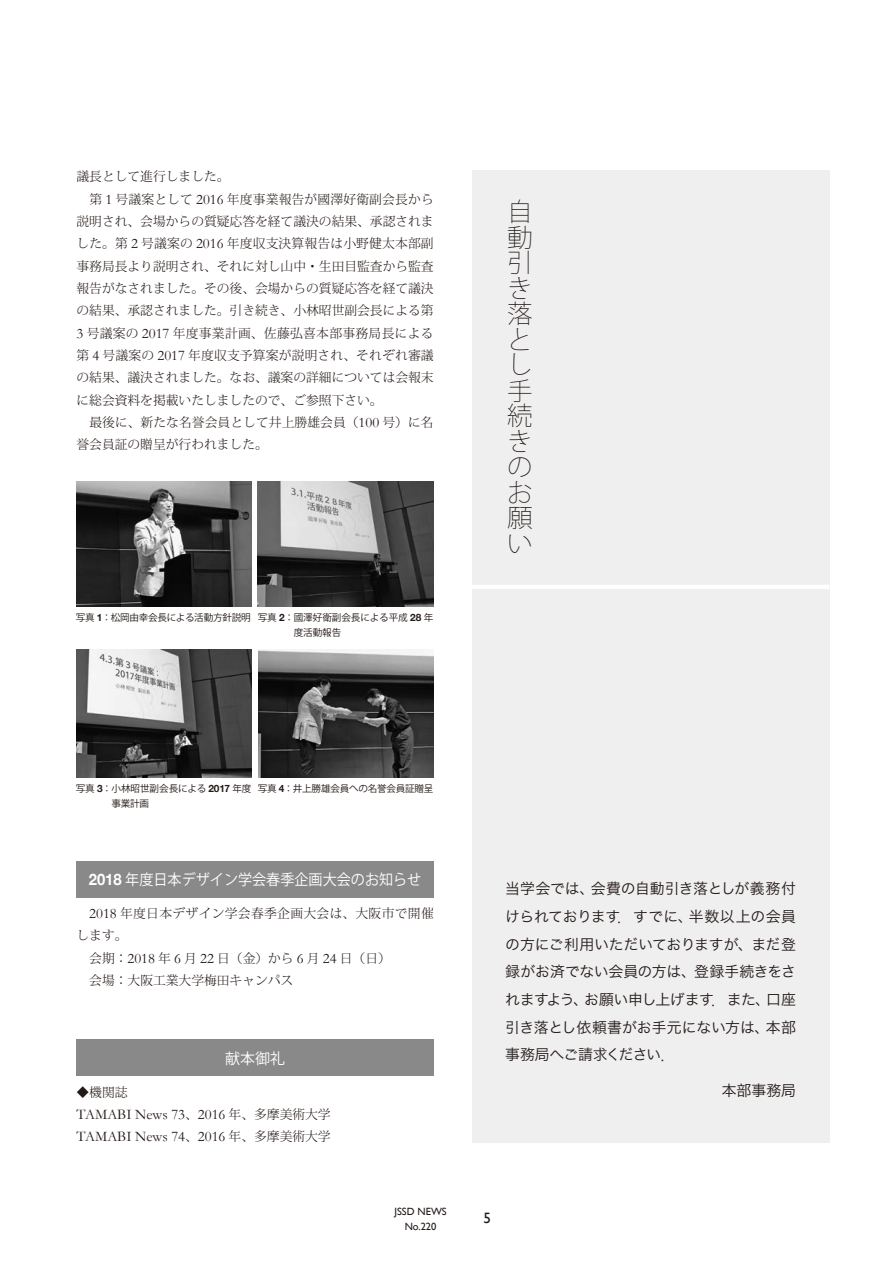
<style>
.page{position:relative;width:893px;height:1263px;background:#fff}
.page>*{position:absolute;margin:0;border:0;box-sizing:border-box;transform-origin:0 0}
.t1{font:200 25.5px/25.5px "Koz Go Pro";color:#231916}
.t2{font:15px "Koz Go Pro";color:#fff;scale:.94 1}
.t3{font:15px "Koz Go Pro";color:#fff}
.t4{font:15px "Gill Sans";color:#231916}
.t5{font:14.85px/27.6px "Hira Kaku Pro W3";letter-spacing:-.015em;color:#231916;text-align:justify}
.t6{font:14.7px/22.4px "Garamond";color:#231916}
.t7{font:300 12.75px/22.4px "Koz Min Pro";color:#231916}
.t8{font:300 12.75px "Koz Min Pro";letter-spacing:.025em;color:#231916}
.t9{font:10.5px/14.9px "Gill Sans";color:#231916;text-align:center}
.t10{font:9.6px/14.9px "Koz Go Pro";letter-spacing:-.015em;color:#231916}
.s1{font-family:"Garamond";font-weight:400;font-size:14.7px}
.s2{font-family:"Helvetica Neue";font-weight:700;font-size:10.05px}
.s3{font-family:"Helvetica Neue";font-weight:700;font-size:15.75px}
.s4{font-family:"Koz Min Pro";font-weight:300;font-size:12.75px}
</style>
<div class="page">
<div style="left:77px;top:861px;width:357px;height:36px;background:#898989"></div>
<div style="left:77px;top:1040px;width:357px;height:36px;background:#898989"></div>
<div style="left:472px;top:170px;width:357px;height:973px;background:#efeff0"></div>
<hr style="left:472px;top:585px;width:357px;height:4px;background:#fff">
<img style="left:258px;top:650px;width:176px;height:127px">
<img style="left:76px;top:482px;width:175px;height:124px">
<img style="left:76px;top:649px;width:175px;height:128px">
<img style="left:258px;top:482px;width:175px;height:124px">
<p class="t7" style="left:77px;top:165px;width:359px">議長として進行しました。<br>　第 <span class="s1">1</span> 号議案として <span class="s1">2016</span> 年度事業報告が國澤好衛副会長から説明され、会場からの質疑応答を経て議決の結果、承認されました。第 <span class="s1">2</span> 号議案の <span class="s1">2016</span> 年度収支決算報告は小野健太本部副事務局長より説明され、それに対し山中・生田目監査から監査報告がなされました。その後、会場からの質疑応答を経て議決の結果、承認されました。引き続き、小林昭世副会長による第<br><span class="s1">3</span> 号議案の <span class="s1">2017</span> 年度事業計画、佐藤弘喜本部事務局長による第 <span class="s1">4</span> 号議案の <span class="s1">2017</span> 年度収支予算案が説明され、それぞれ審議の結果、議決されました。なお、議案の詳細については会報末に総会資料を掲載いたしましたので、ご参照下さい。<br>　最後に、新たな名誉会員として井上勝雄会員（<span class="s1">100</span> 号）に名誉会員証の贈呈が行われました。</p>
<p class="t10" style="left:294px;top:610px;width:141px;text-indent:-36px">写真 <span class="s2">2</span>：國澤好衛副会長による平成 <span class="s2">28</span> 年度活動報告</p>
<p class="t10" style="left:76px;top:610px;width:176px">写真 <span class="s2">1</span>：松岡由幸会長による活動方針説明</p>
<h1 class="t1" style="left:507px;top:199px;width:26px">自動引き落とし手続きのお願い</h1>
<p class="t10" style="left:111px;top:781px;width:142px;text-indent:-35px">写真 <span class="s2">3</span>：小林昭世副会長による <span class="s2">2017</span> 年度事業計画</p>
<p class="t10" style="left:258px;top:781px;width:177px">写真 <span class="s2">4</span>：井上勝雄会員への名誉会員証贈呈</p>
<p class="t2" style="left:89px;top:870px;width:355px"><span class="s3">2018</span> 年度日本デザイン学会春季企画大会のお知らせ</p>
<p class="t8" style="left:89px;top:904px;width:346px"><span class="s1">2018</span> 年度日本デザイン学会春季企画大会は、大阪市で開催</p>
<p class="t7" style="left:77px;top:924px;width:53px">します。</p>
<p class="t7" style="left:89px;top:946px;width:303px">会期：<span class="s1">2018</span> 年 <span class="s1">6</span> 月 <span class="s1">22</span> 日（金）から <span class="s1">6</span> 月 <span class="s1">24</span> 日（日）</p>
<p class="t7" style="left:89px;top:969px;width:206px">会場：大阪工業大学梅田キャンパス</p>
<p class="t3" style="left:225px;top:1048px;width:61px">献本御礼</p>
<p class="t7" style="left:77px;top:1080px;width:53px">◆機関誌</p>
<p class="t6" style="left:77px;top:1103px;width:256px">TAMABI News 73<span class="s4">、</span>2016 <span class="s4">年、多摩美術大学<br></span>TAMABI News 74<span class="s4">、</span>2016 <span class="s4">年、多摩美術大学</span></p>
<p class="t9" style="left:394px;top:1204px;width:54px">JSSD NEWS<br>No.220</p>
<p class="t5" style="left:505px;top:874px;width:292px">当学会では、会費の自動引き落としが義務付けられております．すでに、半数以上の会員の方にご利用いただいておりますが、まだ登録がお済でない会員の方は、登録手続きをされますよう、お願い申し上げます．また、口座引き落とし依頼書がお手元にない方は、本部事務局へご請求ください．</p>
<p class="t5" style="left:722px;top:1076px;width:76px">本部事務局</p>
<p class="t4" style="left:483px;top:1209px;width:9px">5</p>
</div>
